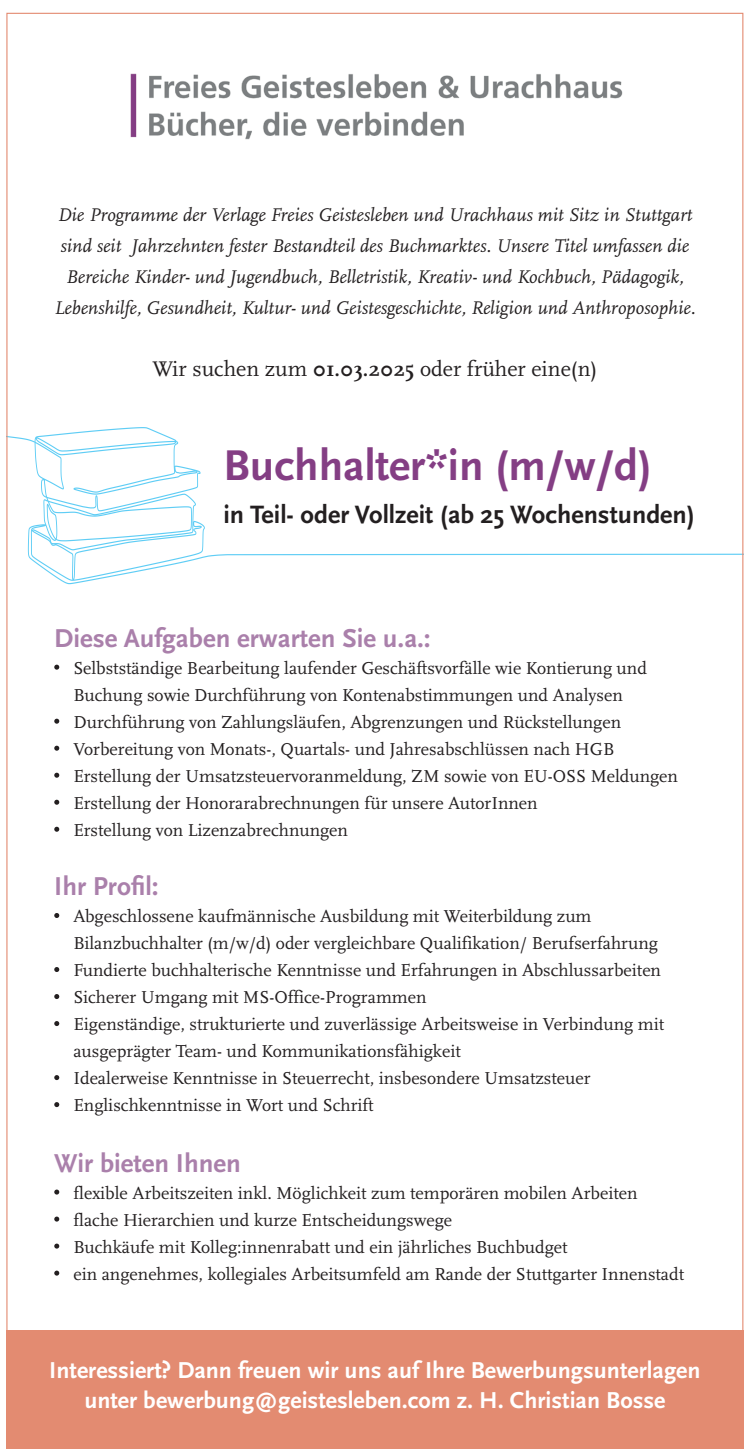
<style>
.page{position:relative;width:753px;height:1455px;background:#fff}
.page>*{position:absolute;margin:0;border:0;box-sizing:border-box;transform-origin:0 0}
.t1{font:700 45px "Scala Sans OT";color:#843e84}
.t2{font:700 27px "Scala Sans OT";color:#aa80ab}
.t3{font:700 26.1px "Scala Sans OT";color:#231f20}
.t4{font:700 24.07px/30.6px "Scala Sans OT";color:#fff;text-align:center}
.t5{font:22.05px "Scala";color:#231f20}
.t6{font:italic 19.12px/30.8px "Scala";color:#231f20;text-align:center}
.t7{font:18px/27px "Scala";color:#231f20}
.s1{font-weight:700}
</style>
<div class="page">
<div style="left:6px;top:1330px;width:737px;height:118px;background:#e38b71"></div>
<svg style="left:54px;top:664px;width:5px;height:5px"></svg>
<svg style="left:54px;top:718px;width:5px;height:5px"></svg>
<svg style="left:54px;top:745px;width:5px;height:5px"></svg>
<svg style="left:54px;top:772px;width:5px;height:5px"></svg>
<svg style="left:54px;top:799px;width:5px;height:5px"></svg>
<svg style="left:54px;top:826px;width:5px;height:5px"></svg>
<svg style="left:54px;top:913px;width:5px;height:4px"></svg>
<svg style="left:54px;top:967px;width:5px;height:4px"></svg>
<svg style="left:54px;top:994px;width:5px;height:4px"></svg>
<svg style="left:54px;top:1021px;width:5px;height:4px"></svg>
<svg style="left:54px;top:1075px;width:5px;height:4px"></svg>
<svg style="left:54px;top:1102px;width:5px;height:4px"></svg>
<svg style="left:54px;top:1189px;width:5px;height:5px"></svg>
<svg style="left:54px;top:1216px;width:5px;height:5px"></svg>
<svg style="left:54px;top:1243px;width:5px;height:5px"></svg>
<svg style="left:54px;top:1270px;width:5px;height:5px"></svg>
<img style="left:130px;top:73px;width:493px;height:67px">
<svg style="left:8px;top:427px;width:733px;height:157px"></svg>
<p class="t6" style="left:54px;top:200px;width:642px">Die Programme der Verlage Freies Geistesleben und Urachhaus mit Sitz in Stuttgart sind seit Jahrzehnten fester Bestandteil des Buchmarktes. Unsere Titel umfassen die Bereiche Kinder- und Jugendbuch, Belletristik, Kreativ- und Kochbuch, Pädagogik, Lebenshilfe, Gesundheit, Kultur- und Geistesgeschichte, Religion und Anthroposophie.</p>
<p class="t5" style="left:152px;top:356px;width:446px">Wir suchen zum <span class="s1">01.03.2025</span> oder früher eine(n)</p>
<h1 class="t1" style="left:223px;top:440px;width:430px">Buchhalter*in (m/w/d)</h1>
<h3 class="t3" style="left:223px;top:500px;width:473px">in Teil- oder Vollzeit (ab 25 Wochenstunden)</h3>
<h2 class="t2" style="left:54px;top:622px;width:378px">Diese Aufgaben erwarten Sie u.a.:</h2>
<p class="t7" style="left:73px;top:654px;width:606px">Selbstständige Bearbeitung laufender Geschäftsvorfälle wie Kontierung und Buchung sowie Durchführung von Kontenabstimmungen und Analysen Durchführung von Zahlungsläufen, Abgrenzungen und Rückstellungen Vorbereitung von Monats-, Quartals- und Jahresabschlüssen nach HGB Erstellung der Umsatzsteuervoranmeldung, ZM sowie von EU-OSS Meldungen Erstellung der Honorarabrechnungen für unsere AutorInnen<br>Erstellung von Lizenzabrechnungen</p>
<h2 class="t2" style="left:54px;top:871px;width:106px">Ihr Profil:</h2>
<p class="t7" style="left:73px;top:902px;width:592px">Abgeschlossene kaufmännische Ausbildung mit Weiterbildung zum Bilanzbuchhalter (m/w/d) oder vergleichbare Qualifikation/ Berufserfahrung Fundierte buchhalterische Kenntnisse und Erfahrungen in Abschlussarbeiten Sicherer Umgang mit MS-Office-Programmen<br>Eigenständige, strukturierte und zuverlässige Arbeitsweise in Verbindung mit ausgeprägter Team- und Kommunikationsfähigkeit<br>Idealerweise Kenntnisse in Steuerrecht, insbesondere Umsatzsteuer Englischkenntnisse in Wort und Schrift</p>
<h2 class="t2" style="left:54px;top:1147px;width:188px">Wir bieten Ihnen</h2>
<p class="t7" style="left:73px;top:1179px;width:612px">flexible Arbeitszeiten inkl. Möglichkeit zum temporären mobilen Arbeiten flache Hierarchien und kurze Entscheidungswege<br>Buchkäufe mit Kolleg:innenrabatt und ein jährliches Buchbudget<br>ein angenehmes, kollegiales Arbeitsumfeld am Rande der Stuttgarter Innenstadt</p>
<h3 class="t4" style="left:49px;top:1354px;width:652px">Interessiert? Dann freuen wir uns auf Ihre Bewerbungsunterlagen unter bewerbung@geistesleben.com z. H. Christian Bosse</h3>
</div>
